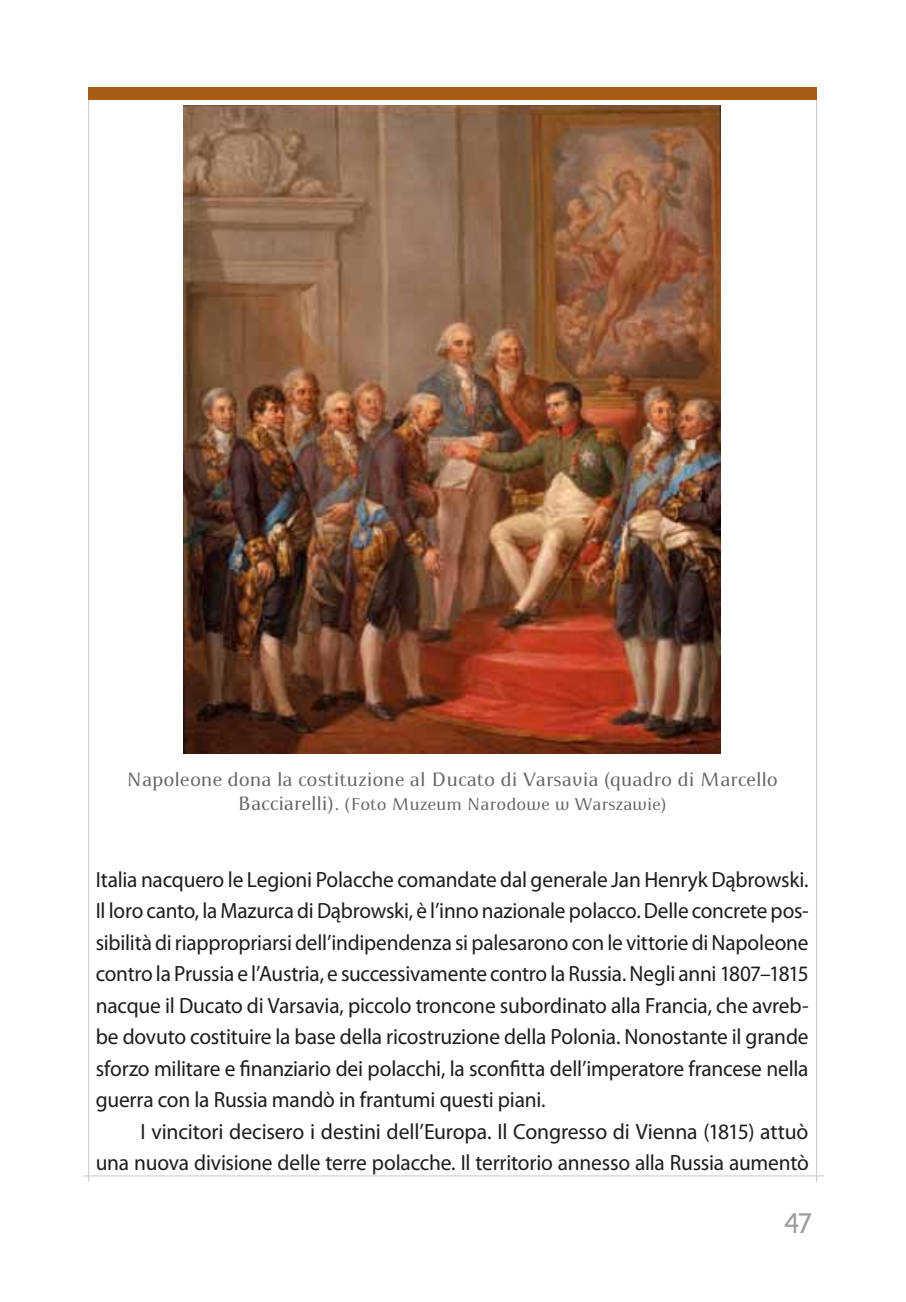
<style>
.page{position:relative;width:906px;height:1302px;background:#fff}
.page>*{position:absolute;margin:0;border:0;box-sizing:border-box;transform-origin:0 0}
.t1{font:31.5px "Apolonia Nova OT";color:#9d9d9c}
.t2{font:22.05px/31.5px "Myriad Pro";letter-spacing:-.01em;color:#1d1d1b;text-align:justify}
.t3{font:20.25px "Apolonia";letter-spacing:.005em;color:#646363}
.t4{font:18px "Apolonia";letter-spacing:-.005em;color:#646363}
.s1{font-size:20.25px}
</style>
<div class="page">
<hr style="left:816px;top:99px;width:1px;height:1082px;background:#c6c6c6">
<hr style="left:88px;top:99px;width:1px;height:1082px;background:#c6c6c6">
<hr style="left:83px;top:1175px;width:741px;height:1px;background:#c6c6c6">
<div style="left:88px;top:87px;width:729px;height:12px;background:#a85d16"></div>
<img style="left:184px;top:105px;width:536px;height:648px">
<p class="t3" style="left:127px;top:767px;width:653px">N apoleone dona la costituzione al D ucato di Varsavia (quadro di M arcello</p>
<p class="t4" style="left:237px;top:793px;width:431px"><span class="s1">Bacciarelli).</span> (Foto M uzeum N arodowe w Warszawie)</p>
<p class="t2" style="left:96px;top:862px;width:714px">Italia nacquero le Legioni Polacche comandate dal generale Jan Henryk Dąbrowski.<br>Il loro canto, la Mazurca di Dąbrowski, è l’inno nazionale polacco. Delle concrete pos&shy;sibilità di riappropriarsi dell’indipendenza si palesarono con le vittorie di Napoleone contro la Prussia e l’Austria, e successivamente contro la Russia. Negli anni 1807–1815 nacque il Ducato di Varsavia, piccolo troncone subordinato alla Francia, che avreb&shy;be dovuto costituire la base della ricostruzione della Polonia. Nonostante il grande sforzo militare e finanziario dei polacchi, la sconfitta dell’imperatore francese nella guerra con la Russia mandò in frantumi questi piani.</p>
<p class="t2" style="left:96px;top:1114px;width:714px;text-align:right">I vincitori decisero i destini dell’Europa. Il Congresso di Vienna (1815) attuò<br>una nuova divisione delle terre polacche. Il territorio annesso alla Russia aumentò</p>
<h1 class="t1" style="left:784px;top:1204px;width:29px">47</h1>
</div>
